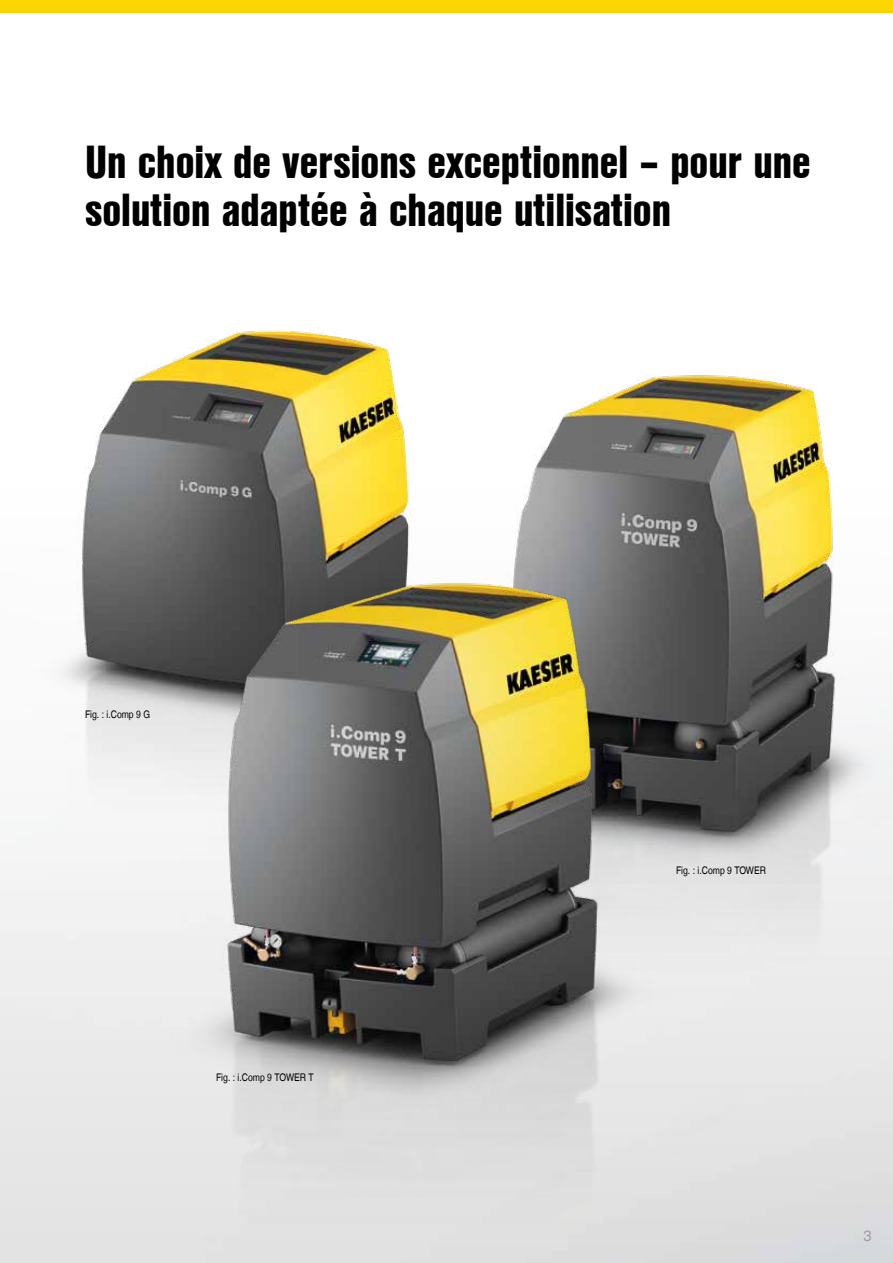
<style>
.page{position:relative;width:893px;height:1263px;background:#fff}
.page>*{position:absolute;margin:0;border:0;box-sizing:border-box;transform-origin:0 0}
.t1{font:45px/48px "Nimbus San L Bla Con";color:#000}
.t2{font:15px "Nimbus San L";color:#9d9d9c}
.t3{font:10.5px "Nimbus San L Reg Con";color:#000}
</style>
<div class="page">
<div style="left:0;top:0;width:893px;height:13px;background:#ffd500"></div>
<img style="left:0;top:329px;width:378px;height:592px">
<img style="left:378px;top:345px;width:515px;height:657px">
<img style="left:119px;top:440px;width:693px;height:823px">
<p class="t1" style="left:85px;top:136px;width:727px">Un choix de versions exceptionnel – pour une solution adaptée à chaque utilisation</p>
<p class="t3" style="left:85px;top:708px;width:67px">Fig. : i.Comp 9 G</p>
<p class="t3" style="left:216px;top:1071px;width:99px">Fig. : i.Comp 9 TOWER T</p>
<p class="t3" style="left:676px;top:864px;width:91px">Fig. : i.Comp 9 TOWER</p>
<p class="t2" style="left:863px;top:1226px;width:10px">3</p>
</div>
